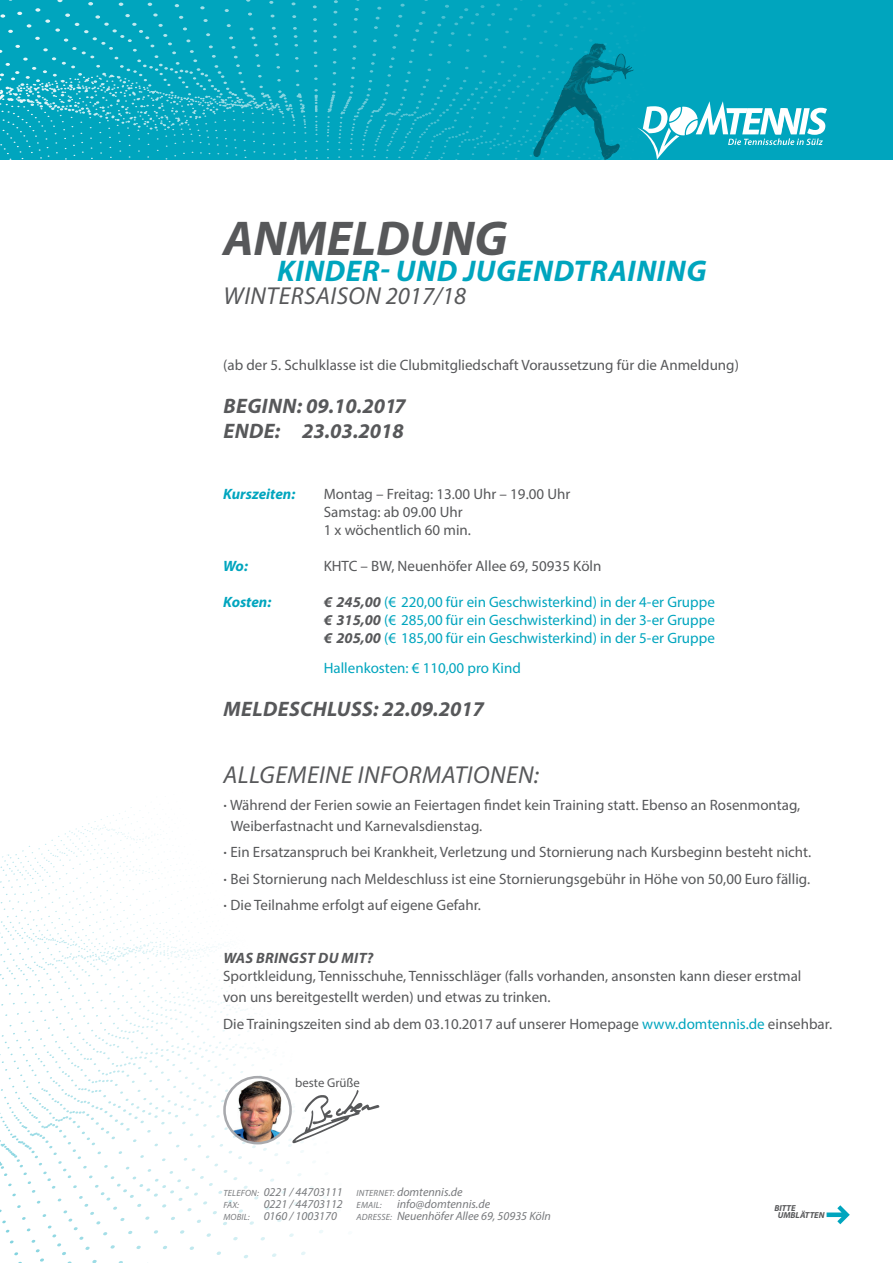
<style>
.page{position:relative;width:893px;height:1263px;background:#fff}
.page>*{position:absolute;margin:0;border:0;box-sizing:border-box;transform-origin:0 0}
.t1{font:italic 700 49.2px "Myriad Pro";color:#57585a}
.t2{font:italic 700 30px "Myriad Pro";letter-spacing:.02em;color:#00a5be}
.t3{font:italic 24.6px "Myriad Pro";letter-spacing:.02em;color:#57585a}
.t4{font:italic 700 21px/25.2px "Myriad Pro";letter-spacing:.015em;color:#57585a}
.t5{font:15px/18px "Myriad Pro";color:#57585a}
.t6{font:15px/18px "Myriad Pro";color:#00a5be;text-align:justify}
.t7{font:italic 700 15px "Myriad Pro";color:#00a5be}
.t8{font:italic 700 15px "Myriad Pro";letter-spacing:.02em;color:#57585a}
.t9{font:12.75px "Myriad Pro";color:#57585a}
.t10{font:italic 12px/12px "Myriad Pro";color:#787a7d}
.t11{font:italic 9px "Myriad Pro";letter-spacing:.02em;color:#787a7d}
.t12{font:italic 700 8.7px/6.3px "Myriad Pro";color:#57585a}
.s1{font-weight:700;font-style:italic;color:#57585a}
.s2{font-family:"Trade Gothic";font-weight:700}
.s3{color:#00a5be}
.s4{font-size:9px}
</style>
<div class="page">
<svg style="left:0;top:807px;width:326px;height:456px"></svg>
<svg style="left:827px;top:1205px;width:23px;height:19px"></svg>
<div style="left:0;top:0;width:893px;height:160px;background:#00a5be"></div>
<svg style="left:0;top:0;width:623px;height:160px"></svg>
<svg style="left:637px;top:101px;width:190px;height:59px"></svg>
<img style="left:532px;top:17px;width:102px;height:143px">
<img style="left:225px;top:1077px;width:64px;height:66px">
<div style="left:223px;top:1076px;width:69px;height:68px;border:3px solid #a8a9ad;border-radius:50%"></div>
<svg style="left:292px;top:1090px;width:87px;height:53px"></svg>
<h1 class="t1" style="left:223px;top:206px;width:286px">ANMELDUNG</h1>
<h2 class="t2" style="left:277px;top:252px;width:431px">KINDER- UND JUGENDTRAINING</h2>
<h3 class="t3" style="left:223px;top:280px;width:244px">WINTERSAISON 2017/18</h3>
<p class="t5" style="left:223px;top:355px;width:517px">(ab der 5. Schulklasse ist die Clubmitgliedschaft Voraussetzung für die Anmeldung)</p>
<h3 class="t4" style="left:223px;top:392px;width:184px">BEGINN: 09.10.2017<br>ENDE: 23.03.2018</h3>
<p class="t7" style="left:223px;top:484px;width:74px">Kurszeiten:</p>
<p class="t5" style="left:324px;top:485px;width:248px">Montag – Freitag: 13.00 Uhr – 19.00 Uhr<br>Samstag: ab 09.00 Uhr<br>1 x wöchentlich 60 min.</p>
<p class="t7" style="left:223px;top:556px;width:26px">Wo:</p>
<p class="t5" style="left:324px;top:557px;width:279px">KHTC – BW, Neuenhöfer Allee 69, 50935 Köln</p>
<p class="t7" style="left:223px;top:592px;width:50px">Kosten:</p>
<p class="t6" style="left:324px;top:593px;width:393px"><span class="s1">€ 245,00</span> (€ 220,00 für ein Geschwisterkind) in der 4-er Gruppe <span class="s1">€ 315,00</span> (€ 285,00 für ein Geschwisterkind) in der 3-er Gruppe <span class="s1">€ 205,00</span> (€ 185,00 für ein Geschwisterkind) in der 5-er Gruppe</p>
<p class="t6" style="left:324px;top:659px;width:199px">Hallenkosten: € 110,00 pro Kind</p>
<h3 class="t4" style="left:223px;top:696px;width:262px">MELDESCHLUSS: 22.09.2017</h3>
<h3 class="t3" style="left:223px;top:760px;width:317px">ALLGEMEINE INFORMATIONEN:</h3>
<p class="t5" style="left:231px;top:794px;width:571px;line-height:21px;text-indent:-8px"><span class="s2">·</span> Während der Ferien sowie an Feiertagen findet kein Training statt. Ebenso an Rosenmontag,<br>Weiberfastnacht und Karnevalsdienstag.</p>
<p class="t5" style="left:223px;top:839px;width:589px;line-height:26.5px;text-align:justify"><span class="s2">·</span> Ein Ersatzanspruch bei Krankheit, Verletzung und Stornierung nach Kursbeginn besteht nicht. <span class="s2">·</span> Bei Stornierung nach Meldeschluss ist eine Stornierungsgebühr in Höhe von 50,00 Euro fällig. <span class="s2">·</span> Die Teilnahme erfolgt auf eigene Gefahr.</p>
<p class="t8" style="left:223px;top:948px;width:151px">WAS BRINGST DU MIT?</p>
<p class="t5" style="left:223px;top:966px;width:580px;line-height:21px">Sportkleidung, Tennisschuhe, Tennisschläger (falls vorhanden, ansonsten kann dieser erstmal von uns bereitgestellt werden) und etwas zu trinken.</p>
<p class="t5" style="left:223px;top:1015px;width:610px">Die Trainingszeiten sind ab dem 03.10.2017 auf unserer Homepage <span class="s3">www.domtennis.de</span> einsehbar.</p>
<p class="t9" style="left:295px;top:1075px;width:66px">beste Grüße</p>
<p class="t10" style="left:223px;top:1186px;width:121px"><span class="s4">TELEFON:</span> 0221 / 44703111</p>
<p class="t11" style="left:223px;top:1200px;width:17px">FAX:</p>
<p class="t10" style="left:223px;top:1198px;width:121px;text-indent:40px">0221 / 44703112<br><span class="s4">MOBIL:</span> 0160 / 1003170</p>
<p class="t10" style="left:357px;top:1186px;width:108px"><span class="s4">INTERNET:</span> domtennis.de</p>
<p class="t11" style="left:357px;top:1200px;width:27px">EMAIL:</p>
<p class="t10" style="left:357px;top:1198px;width:196px;text-indent:40px">info@domtennis.de<br><span class="s4">ADRESSE:</span> Neuenhöfer Allee 69, 50935 Köln</p>
<p class="t12" style="left:778px;top:1205px;width:48px;text-indent:-3px">BITTE<br>UMBLÄTTEN</p>
</div>
